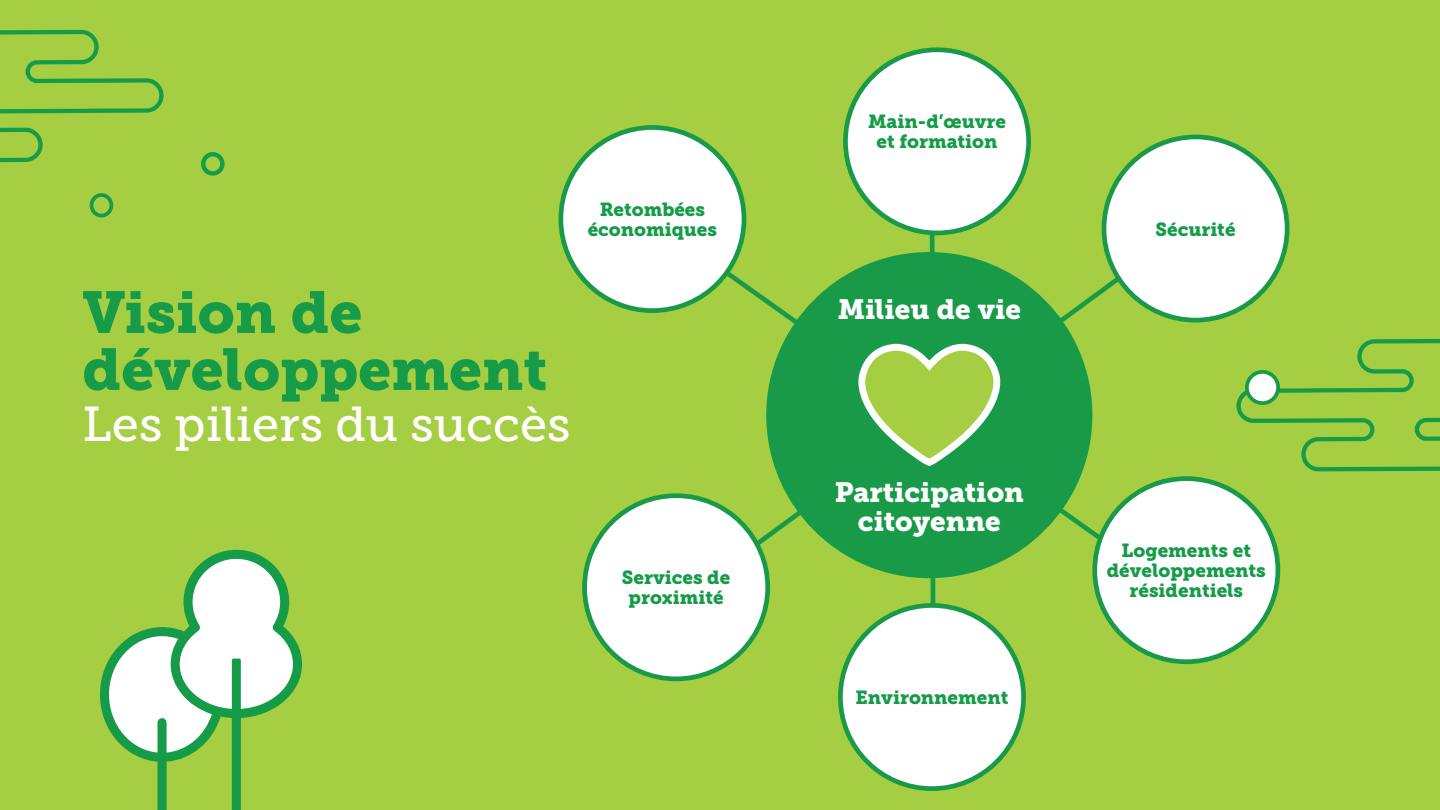
<style>
.page{position:relative;width:1440px;height:810px;background:#a5ce43}
.page>*{position:absolute;margin:0;border:0;box-sizing:border-box;transform-origin:0 0}
.t1{font:58.5px/57px "Museo Slab 900";color:#169c48}
.t2{font:48.75px "Museo Slab 500";color:#fff}
.t3{font:27.75px/28.5px "Museo Slab 900";color:#fff;text-align:center}
.t4{font:18.83px/20px "Museo Slab 900";color:#169c48;text-align:center}
</style>
<div class="page">
<svg style="left:201px;top:152px;width:24px;height:24px"></svg>
<svg style="left:0;top:29px;width:161px;height:134px"></svg>
<div style="left:90px;top:193px;width:23px;height:25px;border:4px solid #189a48;border-radius:50%"></div>
<svg style="left:1239px;top:339px;width:201px;height:133px"></svg>
<div style="left:1247px;top:372px;width:31px;height:31px;background:#fff;border-radius:50%"></div>
<div style="left:1245px;top:370px;width:35px;height:35px;border:4px solid #189a48;border-radius:50%"></div>
<svg style="left:694px;top:197px;width:533px;height:380px"></svg>
<div style="left:561px;top:127px;width:183px;height:184px;background:#fff;border-radius:50%"></div>
<div style="left:558px;top:125px;width:188px;height:188px;border:5px solid #189a48;border-radius:50%"></div>
<div style="left:845px;top:50px;width:184px;height:183px;background:#fff;border-radius:50%"></div>
<div style="left:843px;top:47px;width:188px;height:188px;border:5px solid #189a48;border-radius:50%"></div>
<div style="left:1104px;top:137px;width:183px;height:183px;background:#fff;border-radius:50%"></div>
<div style="left:1102px;top:135px;width:187px;height:187px;border:5px solid #189a48;border-radius:50%"></div>
<div style="left:1095px;top:479px;width:183px;height:183px;background:#fff;border-radius:50%"></div>
<div style="left:1092px;top:476px;width:188px;height:188px;border:5px solid #189a48;border-radius:50%"></div>
<div style="left:840px;top:605px;width:184px;height:184px;background:#fff;border-radius:50%"></div>
<div style="left:838px;top:603px;width:188px;height:188px;border:5px solid #189a48;border-radius:50%"></div>
<div style="left:585px;top:496px;width:183px;height:183px;background:#fff;border-radius:50%"></div>
<div style="left:582px;top:493px;width:188px;height:188px;border:5px solid #189a48;border-radius:50%"></div>
<svg style="left:855px;top:175px;width:149px;height:477px"></svg>
<svg style="left:100px;top:550px;width:202px;height:260px"></svg>
<svg style="left:109px;top:559px;width:184px;height:194px"></svg>
<p class="t4" style="left:588px;top:200px;width:131px">Retombées économiques</p>
<p class="t1" style="left:83px;top:284px;width:466px">Vision de développement</p>
<p class="t2" style="left:83px;top:397px;width:490px">Les piliers du succès</p>
<p class="t4" style="left:622px;top:568px;width:110px">Services de proximité</p>
<p class="t4" style="left:868px;top:112px;width:139px">Main-d’œuvre et formation</p>
<p class="t3" style="left:838px;top:296px;width:185px">Milieu de vie</p>
<p class="t3" style="left:835px;top:479px;width:191px">Participation citoyenne</p>
<p class="t4" style="left:856px;top:688px;width:154px">Environnement</p>
<p class="t4" style="left:1156px;top:219px;width:82px">Sécurité</p>
<p class="t4" style="left:1107px;top:541px;width:161px">Logements et développements résidentiels</p>
</div>
